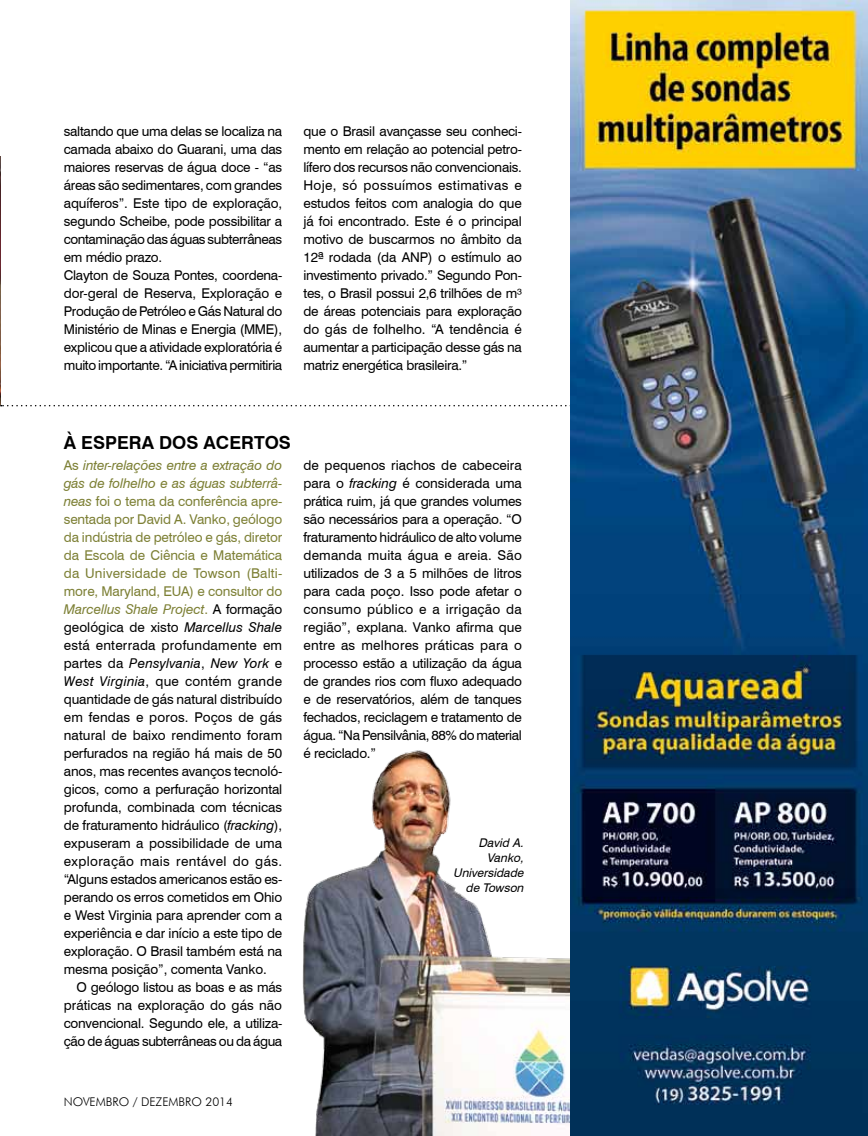
<style>
.page{position:relative;width:868px;height:1136px;background:#fff}
.page>*{position:absolute;margin:0;border:0;box-sizing:border-box;transform-origin:0 0}
.t1{font:700 18px "Swiss 721 BT";color:#000}
.t2{font:13.5px/18px "Swiss 721 BT";letter-spacing:-.02em;color:#000;text-align:justify}
.t3{font:italic 12px/15px "Swiss 721 BT";color:#000;text-align:right}
.t4{font:300 12px "Futura BT";color:#000}
.s1{color:#7d8035}
.s2{font-style:italic;color:#7d8035}
.s3{font-style:italic}
</style>
<div class="page">
<svg style="left:1px;top:405px;width:569px;height:1px"></svg>
<img style="left:302px;top:750px;width:268px;height:385px">
<img style="left:570px;top:0;width:297px;height:1135px">
<img style="left:0;top:156px;width:1px;height:248px">
<p class="t2" style="left:64px;top:121px;width:220px;text-align:left">saltando que uma delas se localiza na camada abaixo do Guarani, uma das maiores reservas de água doce - “as áreas são sedimentares, com grandes aquíferos”. Este tipo de exploração, segundo Scheibe, pode possibilitar a contaminação das águas subterrâneas em médio prazo.<br>Clayton de Souza Pontes, coordena&shy;dor-geral de Reserva, Exploração e Produção de Petróleo e Gás Natural do Ministério de Minas e Energia (MME), explicou que a atividade exploratória é muito importante. “A iniciativa permitiria</p>
<p class="t2" style="left:303px;top:121px;width:220px">que o Brasil avançasse seu conheci&shy;mento em relação ao potencial petro&shy;lífero dos recursos não convencionais.<br>Hoje, só possuímos estimativas e estudos feitos com analogia do que já foi encontrado. Este é o principal motivo de buscarmos no âmbito da 12ª rodada (da ANP) o estímulo ao investimento privado.” Segundo Pon&shy;tes, o Brasil possui 2,6 trilhões de m³ de áreas potenciais para exploração do gás de folhelho. “A tendência é aumentar a participação desse gás na matriz energética brasileira.”</p>
<h1 class="t1" style="left:64px;top:430px;width:31px">À ESPERA</h1>
<h1 class="t1" style="left:159px;top:430px;width:14px">DOS</h1>
<h1 class="t1" style="left:203px;top:430px;width:14px">ACERTOS</h1>
<p class="t2" style="left:64px;top:455px;width:220px"><span class="s1">As</span> <span class="s2">inter-relações entre a extração do gás de folhelho e as águas subterrâ&shy;neas</span> <span class="s1">foi o tema da conferência apre&shy;sentada por David A. Vanko, geólogo da indústria de petróleo e gás, diretor da Escola de Ciência e Matemática da Universidade de Towson (Balti&shy;more, Maryland, EUA) e consultor do </span><span class="s2">Marcellus Shale Project</span><span class="s1">.</span> A formação geológica de xisto <span class="s3">Marcellus Shale </span>está enterrada profundamente em partes da <span class="s3">Pensylvania</span>, <span class="s3">New York</span> e <span class="s3">West Virginia</span>, que contém grande quantidade de gás natural distribuído em fendas e poros. Poços de gás natural de baixo rendimento foram perfurados na região há mais de 50 anos, mas recentes avanços tecnoló&shy;gicos, como a perfuração horizontal profunda, combinada com técnicas de fraturamento hidráulico (<span class="s3">fracking</span>), expuseram a possibilidade de uma exploração mais rentável do gás. “Alguns estados americanos estão es&shy;perando os erros cometidos em Ohio e West Virginia para aprender com a experiência e dar início a este tipo de exploração. O Brasil também está na mesma posição”, comenta Vanko.</p>
<p class="t2" style="left:64px;top:977px;width:220px;text-indent:13px">O geólogo listou as boas e as más práticas na exploração do gás não convencional. Segundo ele, a utiliza&shy;ção de águas subterrâneas ou da água</p>
<p class="t2" style="left:303px;top:455px;width:220px">de pequenos riachos de cabeceira para o <span class="s3">fracking</span> é considerada uma prática ruim, já que grandes volumes são necessários para a operação. “O fraturamento hidráulico de alto volume demanda muita água e areia. São utilizados de 3 a 5 milhões de litros para cada poço. Isso pode afetar o consumo público e a irrigação da região”, explana. Vanko afirma que entre as melhores práticas para o processo estão a utilização da água de grandes rios com fluxo adequado e de reservatórios, além de tanques fechados, reciclagem e tratamento de água. “Na Pensilvânia, 88% do material é reciclado.”</p>
<p class="t3" style="left:453px;top:834px;width:75px">David A.<br>Vanko,<br>Universidade de Towson</p>
<p class="t4" style="left:64px;top:1094px;width:171px">NOVEMBRO / DEZEMBRO 2014</p>
</div>
